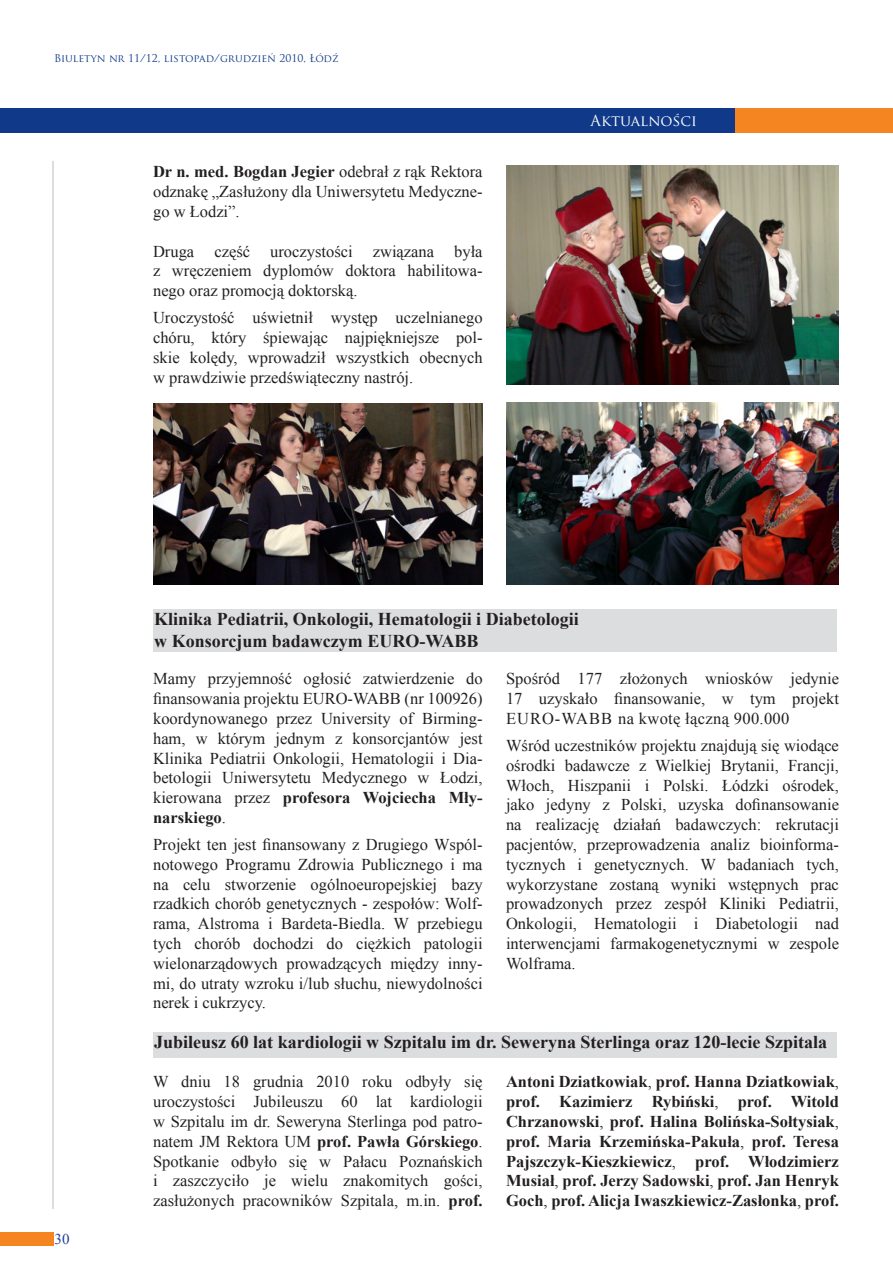
<style>
.page{position:relative;width:893px;height:1263px;background:#fff}
.page>*{position:absolute;margin:0;border:0;box-sizing:border-box;transform-origin:0 0}
.t1{font:700 18px/21.6px "Times New Roman";color:#231f20}
.t2{font:16.5px/19.8px "Times New Roman";color:#231f20;text-align:justify}
.t3{font:700 16.5px/19.8px "Times New Roman";color:#231f20;text-align:justify}
.t4{font:15px "Trajan Pro";color:#fff}
.t5{font:15px "Times New Roman";color:#223f99}
.t6{font:10.5px "Trajan Pro";color:#103a89}
.s1{font-weight:700}
.s2{font-weight:400}
</style>
<div class="page">
<div style="left:0;top:108px;width:893px;height:25px;background:#103a89"></div>
<div style="left:0;top:1232px;width:54px;height:13px;background:#f58520"></div>
<div style="left:735px;top:108px;width:158px;height:25px;background:#f58520"></div>
<div style="left:153px;top:609px;width:684px;height:43px;background:#dcdddf"></div>
<div style="left:153px;top:1032px;width:684px;height:26px;background:#dcdddf"></div>
<img style="left:506px;top:166px;width:333px;height:219px">
<img style="left:506px;top:403px;width:333px;height:181px">
<img style="left:153px;top:404px;width:330px;height:180px">
<hr style="left:53px;top:161px;width:1px;height:1048px;background:#dcdddf">
<p class="t6" style="left:54px;top:51px;width:286px">Biuletyn nr 11/12, listopad/grudzień 2010, Łódź</p>
<p class="t2" style="left:153px;top:162px;width:331px"><span class="s1">Dr n. med. Bogdan Jegier</span> odebrał z rąk Rektora odznakę „Zasłużony dla Uniwersytetu Medyczne&shy;go w Łodzi”.</p>
<p class="t2" style="left:153px;top:241px;width:331px">Druga część uroczystości związana była z wręczeniem dyplomów doktora habilitowa&shy;nego oraz promocją doktorską.</p>
<p class="t2" style="left:153px;top:307px;width:331px">Uroczystość uświetnił występ uczelnianego chóru, który śpiewając najpiękniejsze pol&shy;skie kolędy, wprowadził wszystkich obecnych w prawdziwie przedświąteczny nastrój.</p>
<p class="t4" style="left:590px;top:111px;width:108px">Aktualności</p>
<p class="t1" style="left:154px;top:608px;width:426px">Klinika Pediatrii, Onkologii, Hematologii i Diabetologii w Konsorcjum badawczym EURO-WABB</p>
<p class="t2" style="left:153px;top:669px;width:331px">Mamy przyjemność ogłosić zatwierdzenie do finansowania projektu EURO-WABB (nr 100926) koordynowanego przez University of Birming&shy;ham, w którym jednym z konsorcjantów jest Klinika Pediatrii Onkologii, Hematologii i Dia&shy;betologii Uniwersytetu Medycznego w Łodzi, kierowana przez <span class="s1">profesora Wojciecha Mły&shy;narskiego</span>.</p>
<p class="t2" style="left:153px;top:834px;width:331px">Projekt ten jest finansowany z Drugiego Wspól&shy;notowego Programu Zdrowia Publicznego i ma na celu stworzenie ogólnoeuropejskiej bazy rzadkich chorób genetycznych - zespołów: Wolf&shy;rama, Alstroma i Bardeta-Biedla. W przebiegu tych chorób dochodzi do ciężkich patologii wielonarządowych prowadzących między inny&shy;mi, do utraty wzroku i/lub słuchu, niewydolności nerek i cukrzycy.</p>
<p class="t2" style="left:506px;top:669px;width:334px">Spośród 177 złożonych wniosków jedynie 17 uzyskało finansowanie, w tym projekt EURO-WABB na kwotę łączną 900.000</p>
<p class="t2" style="left:506px;top:735px;width:334px">Wśród uczestników projektu znajdują się wiodące ośrodki badawcze z Wielkiej Brytanii, Francji, Włoch, Hiszpanii i Polski. Łódzki ośrodek, jako jedyny z Polski, uzyska dofinansowanie na realizację działań badawczych: rekrutacji pacjentów, przeprowadzenia analiz bioinforma&shy;tycznych i genetycznych. W badaniach tych, wykorzystane zostaną wyniki wstępnych prac prowadzonych przez zespół Kliniki Pediatrii, Onkologii, Hematologii i Diabetologii nad interwencjami farmakogenetycznymi w zespole Wolframa.</p>
<p class="t5" style="left:55px;top:1229px;width:16px">30</p>
<p class="t1" style="left:154px;top:1030px;width:674px">Jubileusz 60 lat kardiologii w Szpitalu im dr. Seweryna Sterlinga oraz 120-lecie Szpitala</p>
<p class="t2" style="left:153px;top:1072px;width:331px">W dniu 18 grudnia 2010 roku odbyły się uroczystości Jubileuszu 60 lat kardiologii w Szpitalu im dr. Seweryna Sterlinga pod patro&shy;natem JM Rektora UM <span class="s1">prof. Pawła Górskiego</span>.<br>Spotkanie odbyło się w Pałacu Poznańskich i zaszczyciło je wielu znakomitych gości, zasłużonych pracowników Szpitala, m.in. <span class="s1">prof.</span></p>
<p class="t3" style="left:506px;top:1071px;width:334px">Antoni Dziatkowiak<span class="s2">,</span> prof. Hanna Dziatkowiak<span class="s2">, </span>prof. Kazimierz Rybiński<span class="s2">,</span> prof. Witold Chrzanowski<span class="s2">,</span> prof. Halina Bolińska-Sołtysiak<span class="s2">, </span>prof. Maria Krzemińska-Pakuła<span class="s2">,</span> prof. Teresa Pajszczyk-Kieszkiewicz<span class="s2">,</span> prof. Włodzimierz Musiał<span class="s2">,</span> prof. Jerzy Sadowski<span class="s2">,</span> prof. Jan Henryk Goch<span class="s2">,</span> prof. Alicja Iwaszkiewicz-Zasłonka<span class="s2">,</span> prof.</p>
</div>
